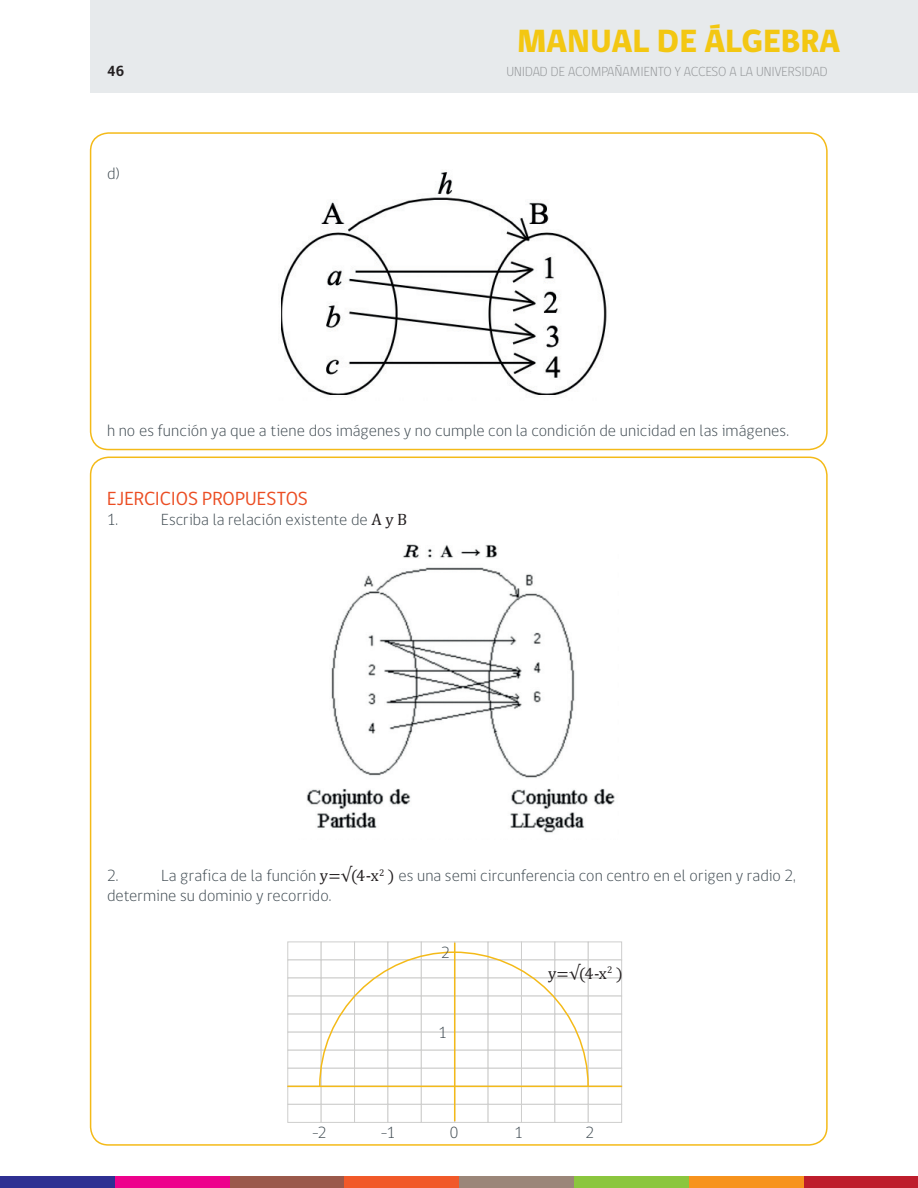
<style>
.page{position:relative;width:918px;height:1188px;background:#fff}
.page>*{position:absolute;margin:0;border:0;box-sizing:border-box;transform-origin:0 0}
.t1{font:800 33px "gob CL";color:#f3c712}
.t2{font:19.5px "gob CL";color:#eb4d23}
.t3{font:300 16.5px/19.8px "gob CL";letter-spacing:.005em;color:#3e4950}
.t4{font:16.5px "Cambria Math";color:#231f20}
.t5{font:700 15px "gob CL";color:#231f20}
.t6{font:300 13.5px "gob CL";color:#939598}
.s1{font-family:"Cambria Math";font-weight:400;color:#231f20}
</style>
<div class="page">
<div style="left:90px;top:0;width:828px;height:92px;background:#e7eaec"></div>
<div style="left:0;top:1177px;width:115px;height:11px;background:#2e3092"></div>
<div style="left:115px;top:1177px;width:115px;height:11px;background:#ed028c"></div>
<div style="left:230px;top:1177px;width:114px;height:11px;background:#9a594b"></div>
<div style="left:344px;top:1177px;width:115px;height:11px;background:#f15929"></div>
<div style="left:459px;top:1177px;width:115px;height:11px;background:#9b8679"></div>
<div style="left:574px;top:1177px;width:115px;height:11px;background:#8bc63e"></div>
<div style="left:689px;top:1177px;width:115px;height:11px;background:#f7931d"></div>
<div style="left:804px;top:1177px;width:114px;height:11px;background:#be1d2c"></div>
<img style="left:281px;top:172px;width:326px;height:223px">
<div style="left:90px;top:132px;width:738px;height:318px;border:2px solid #f4ba18;border-radius:18px"></div>
<div style="left:287px;top:941px;width:35px;height:19px;background:#fff;border:1px solid #cececd"></div>
<div style="left:321px;top:941px;width:34px;height:19px;background:#fff;border:1px solid #cececd"></div>
<div style="left:354px;top:941px;width:34px;height:19px;background:#fff;border:1px solid #cececd"></div>
<div style="left:387px;top:941px;width:35px;height:19px;background:#fff;border:1px solid #cececd"></div>
<div style="left:421px;top:941px;width:34px;height:19px;background:#fff;border:1px solid #cececd"></div>
<div style="left:454px;top:941px;width:35px;height:19px;background:#fff;border:1px solid #cececd"></div>
<div style="left:488px;top:941px;width:34px;height:19px;background:#fff;border:1px solid #cececd"></div>
<div style="left:521px;top:941px;width:34px;height:19px;background:#fff;border:1px solid #cececd"></div>
<div style="left:554px;top:941px;width:35px;height:19px;background:#fff;border:1px solid #cececd"></div>
<div style="left:588px;top:941px;width:34px;height:19px;background:#fff;border:1px solid #cececd"></div>
<div style="left:287px;top:959px;width:35px;height:19px;background:#fff;border:1px solid #cececd"></div>
<div style="left:588px;top:959px;width:34px;height:19px;background:#fff;border:1px solid #cececd"></div>
<div style="left:287px;top:978px;width:35px;height:19px;background:#fff;border:1px solid #cececd"></div>
<div style="left:588px;top:978px;width:34px;height:19px;background:#fff;border:1px solid #cececd"></div>
<div style="left:287px;top:996px;width:35px;height:19px;background:#fff;border:1px solid #cececd"></div>
<div style="left:588px;top:996px;width:34px;height:19px;background:#fff;border:1px solid #cececd"></div>
<div style="left:287px;top:1014px;width:35px;height:19px;background:#fff;border:1px solid #cececd"></div>
<div style="left:588px;top:1014px;width:34px;height:19px;background:#fff;border:1px solid #cececd"></div>
<div style="left:287px;top:1032px;width:35px;height:19px;background:#fff;border:1px solid #cececd"></div>
<div style="left:588px;top:1032px;width:34px;height:19px;background:#fff;border:1px solid #cececd"></div>
<div style="left:287px;top:1050px;width:35px;height:19px;background:#fff;border:1px solid #cececd"></div>
<div style="left:588px;top:1050px;width:34px;height:19px;background:#fff;border:1px solid #cececd"></div>
<div style="left:287px;top:1068px;width:35px;height:19px;background:#fff;border:1px solid #cececd"></div>
<div style="left:588px;top:1068px;width:34px;height:19px;background:#fff;border:1px solid #cececd"></div>
<div style="left:287px;top:1086px;width:35px;height:19px;background:#fff;border:1px solid #cececd"></div>
<div style="left:321px;top:1086px;width:34px;height:19px;background:#fff;border:1px solid #cececd"></div>
<div style="left:354px;top:1086px;width:34px;height:19px;background:#fff;border:1px solid #cececd"></div>
<div style="left:387px;top:1086px;width:35px;height:19px;background:#fff;border:1px solid #cececd"></div>
<div style="left:421px;top:1086px;width:34px;height:19px;background:#fff;border:1px solid #cececd"></div>
<div style="left:454px;top:1086px;width:35px;height:19px;background:#fff;border:1px solid #cececd"></div>
<div style="left:488px;top:1086px;width:34px;height:19px;background:#fff;border:1px solid #cececd"></div>
<div style="left:521px;top:1086px;width:34px;height:19px;background:#fff;border:1px solid #cececd"></div>
<div style="left:554px;top:1086px;width:35px;height:19px;background:#fff;border:1px solid #cececd"></div>
<div style="left:588px;top:1086px;width:34px;height:19px;background:#fff;border:1px solid #cececd"></div>
<div style="left:287px;top:1104px;width:35px;height:19px;background:#fff;border:1px solid #cececd"></div>
<div style="left:321px;top:1104px;width:34px;height:19px;background:#fff;border:1px solid #cececd"></div>
<div style="left:354px;top:1104px;width:34px;height:19px;background:#fff;border:1px solid #cececd"></div>
<div style="left:387px;top:1104px;width:35px;height:19px;background:#fff;border:1px solid #cececd"></div>
<div style="left:421px;top:1104px;width:34px;height:19px;background:#fff;border:1px solid #cececd"></div>
<div style="left:454px;top:1104px;width:35px;height:19px;background:#fff;border:1px solid #cececd"></div>
<div style="left:488px;top:1104px;width:34px;height:19px;background:#fff;border:1px solid #cececd"></div>
<div style="left:521px;top:1104px;width:34px;height:19px;background:#fff;border:1px solid #cececd"></div>
<div style="left:554px;top:1104px;width:35px;height:19px;background:#fff;border:1px solid #cececd"></div>
<div style="left:588px;top:1104px;width:34px;height:19px;background:#fff;border:1px solid #cececd"></div>
<img style="left:306px;top:544px;width:309px;height:289px">
<hr style="left:454px;top:943px;width:1px;height:178px;background:#f4ba18">
<hr style="left:287px;top:1086px;width:335px;height:1px;background:#f4ba18">
<svg style="left:318px;top:951px;width:272px;height:137px"></svg>
<p class="t5" style="left:107px;top:61px;width:19px">46</p>
<p class="t3" style="left:107px;top:164px;width:14px">d)</p>
<h1 class="t1" style="left:518px;top:19px;width:324px">MANUAL DE ÁLGEBRA</h1>
<p class="t6" style="left:506px;top:62px;width:323px">UNIDAD DE ACOMPAÑAMIENTO Y ACCESO A LA UNIVERSIDAD</p>
<p class="t3" style="left:107px;top:421px;width:684px">h no es función ya que a tiene dos imágenes y no cumple con la condición de unicidad en las imágenes.</p>
<p class="t2" style="left:107px;top:485px;width:202px">EJERCICIOS PROPUESTOS</p>
<p class="t3" style="left:107px;top:510px;width:13px">1.</p>
<p class="t3" style="left:161px;top:510px;width:248px">Escriba la relación existente de <span class="s1">A y B</span></p>
<p class="t3" style="left:107px;top:866px;width:690px;text-indent:54px">La grafica de la función <span class="s1">y=√(4-x</span><sup>2</sup> <span class="s1">)</span> es una semi circunferencia con centro en el origen y radio 2, determine su dominio y recorrido.</p>
<p class="t3" style="left:107px;top:866px;width:13px">2.</p>
<p class="t3" style="left:441px;top:943px;width:10px">2</p>
<p class="t3" style="left:438px;top:1023px;width:10px">1</p>
<p class="t4" style="left:548px;top:964px;width:76px">y=√(4-x<sup>2</sup> )</p>
<p class="t3" style="left:312px;top:1123px;width:16px">-2</p>
<p class="t3" style="left:450px;top:1123px;width:10px">0</p>
<p class="t3" style="left:586px;top:1123px;width:10px">2</p>
<p class="t3" style="left:381px;top:1123px;width:16px">-1</p>
<p class="t3" style="left:515px;top:1123px;width:10px">1</p>
</div>
